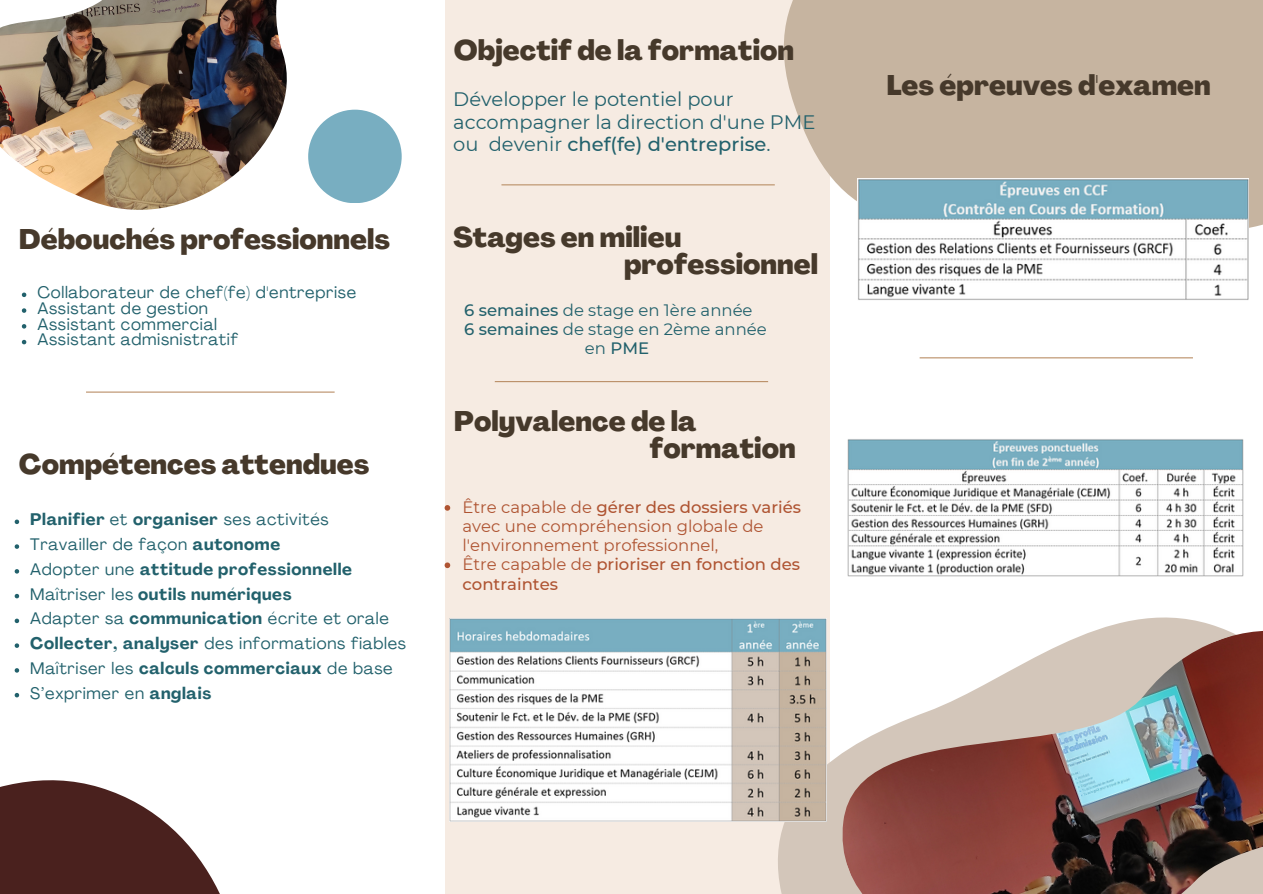
<style>
.page{position:relative;width:1263px;height:894px;background:#fff}
.page>*{position:absolute;margin:0;border:0;box-sizing:border-box;transform-origin:0 0}
.t1{font:800 27.9px "Agrandir";color:#46392b}
.t2{font:19.5px/22.5px "Montserrat";color:#22616c}
.t3{font:16.5px "Agrandir";letter-spacing:.04em;color:#22616c}
.t4{font:16.5px/19px "Montserrat";color:#af5432}
.t5{font:700 16.5px "Agrandir";letter-spacing:.04em;color:#22616c}
.t6{font:16.5px "Montserrat";color:#22616c}
.t7{font:500 16.5px/19px "Montserrat";color:#af5432}
.t8{font:500 16.5px "Montserrat";color:#22616c}
.s1{font-weight:400}
.s2{font-weight:700}
.s3{font-weight:500}
</style>
<div class="page">
<div style="left:445px;top:0;width:385px;height:893px;background:#f6ebe2"></div>
<svg style="left:706px;top:518px;width:537px;height:375px"></svg>
<svg style="left:0;top:694px;width:220px;height:199px"></svg>
<img style="left:826px;top:596px;width:437px;height:297px">
<svg style="left:707px;top:0;width:556px;height:452px"></svg>
<hr style="left:920px;top:357px;width:273px;height:1px;background:#ba8f67">
<hr style="left:495px;top:381px;width:273px;height:1px;background:#ba8f67">
<hr style="left:86px;top:391px;width:249px;height:1px;background:#ba8f67">
<hr style="left:501px;top:184px;width:274px;height:1px;background:#ba8f67">
<img style="left:0;top:0;width:287px;height:210px">
<div style="left:308px;top:110px;width:94px;height:93px;background:#78aec1;border-radius:50%"></div>
<img style="left:449px;top:618px;width:377px;height:203px">
<img style="left:858px;top:178px;width:390px;height:123px">
<img style="left:848px;top:438px;width:396px;height:138px">
<svg style="left:445px;top:505px;width:5px;height:5px"></svg>
<svg style="left:445px;top:562px;width:5px;height:6px"></svg>
<svg style="left:22px;top:292px;width:4px;height:5px"></svg>
<svg style="left:22px;top:308px;width:4px;height:5px"></svg>
<svg style="left:22px;top:324px;width:4px;height:4px"></svg>
<svg style="left:22px;top:340px;width:4px;height:4px"></svg>
<svg style="left:15px;top:519px;width:4px;height:5px"></svg>
<svg style="left:15px;top:544px;width:4px;height:4px"></svg>
<svg style="left:15px;top:569px;width:4px;height:4px"></svg>
<svg style="left:15px;top:593px;width:4px;height:5px"></svg>
<svg style="left:15px;top:618px;width:4px;height:5px"></svg>
<svg style="left:15px;top:643px;width:4px;height:4px"></svg>
<svg style="left:15px;top:668px;width:4px;height:4px"></svg>
<svg style="left:15px;top:693px;width:4px;height:4px"></svg>
<p class="t1" style="left:19px;top:228px;width:373px">Débouchés professionnels</p>
<p class="t3" style="left:38px;top:286px;width:320px">Collaborateur de chef(fe) d'entreprise</p>
<p class="t3" style="left:38px;top:301px;width:172px">Assistant de gestion</p>
<p class="t3" style="left:38px;top:317px;width:181px">Assistant commercial</p>
<p class="t3" style="left:38px;top:333px;width:202px">Assistant admisnistratif</p>
<p class="t1" style="left:19px;top:453px;width:352px">Compétences attendues</p>
<p class="t5" style="left:30px;top:512px;width:300px">Planifier <span class="s1">et</span> organiser <span class="s1">ses activités</span></p>
<p class="t3" style="left:30px;top:537px;width:251px">Travailler de façon <span class="s2">autonome</span></p>
<p class="t5" style="left:30px;top:562px;width:323px"><span class="s1">Adopter une</span> attitude professionnelle</p>
<p class="t5" style="left:30px;top:587px;width:263px"><span class="s1">Maîtriser les</span> outils numériques</p>
<p class="t3" style="left:30px;top:611px;width:360px">Adapter sa <span class="s2">communication</span> écrite et orale</p>
<p class="t3" style="left:30px;top:636px;width:377px"><span class="s2">Collecter, analyser</span> des informations fiables</p>
<p class="t3" style="left:30px;top:661px;width:364px">Maîtriser les <span class="s2">calculs commerciaux</span> de base</p>
<p class="t3" style="left:30px;top:686px;width:182px">S’exprimer en <span class="s2">anglais</span></p>
<p class="t1" style="left:454px;top:39px;width:342px">Objectif de la formation</p>
<p class="t2" style="left:453px;top:88px;width:364px">Développer le potentiel pour accompagner la direction d'une PME ou devenir <span class="s3">chef(fe) d'entreprise</span>.</p>
<p class="t1" style="left:453px;top:226px;width:230px">Stages en milieu</p>
<p class="t1" style="left:624px;top:253px;width:196px">professionnel</p>
<p class="t6" style="left:464px;top:299px;width:290px"><span class="s3">6 semaines</span> de stage en 1ère année</p>
<p class="t6" style="left:464px;top:318px;width:304px"><span class="s3">6 semaines</span> de stage en 2ème année</p>
<p class="t8" style="left:585px;top:338px;width:66px"><span class="s1">en</span> PME</p>
<p class="t1" style="left:454px;top:409px;width:244px">Polyvalence de la</p>
<p class="t1" style="left:650px;top:436px;width:147px">formation</p>
<p class="t4" style="left:462px;top:497px;width:340px">Être capable de <span class="s3">gérer des dossiers variés </span>avec une compréhension globale de l'environnement professionnel,</p>
<p class="t7" style="left:462px;top:554px;width:339px"><span class="s1">Être capable de</span> prioriser en fonction des contraintes</p>
<p class="t1" style="left:886px;top:74px;width:326px">Les épreuves d'examen</p>
</div>
